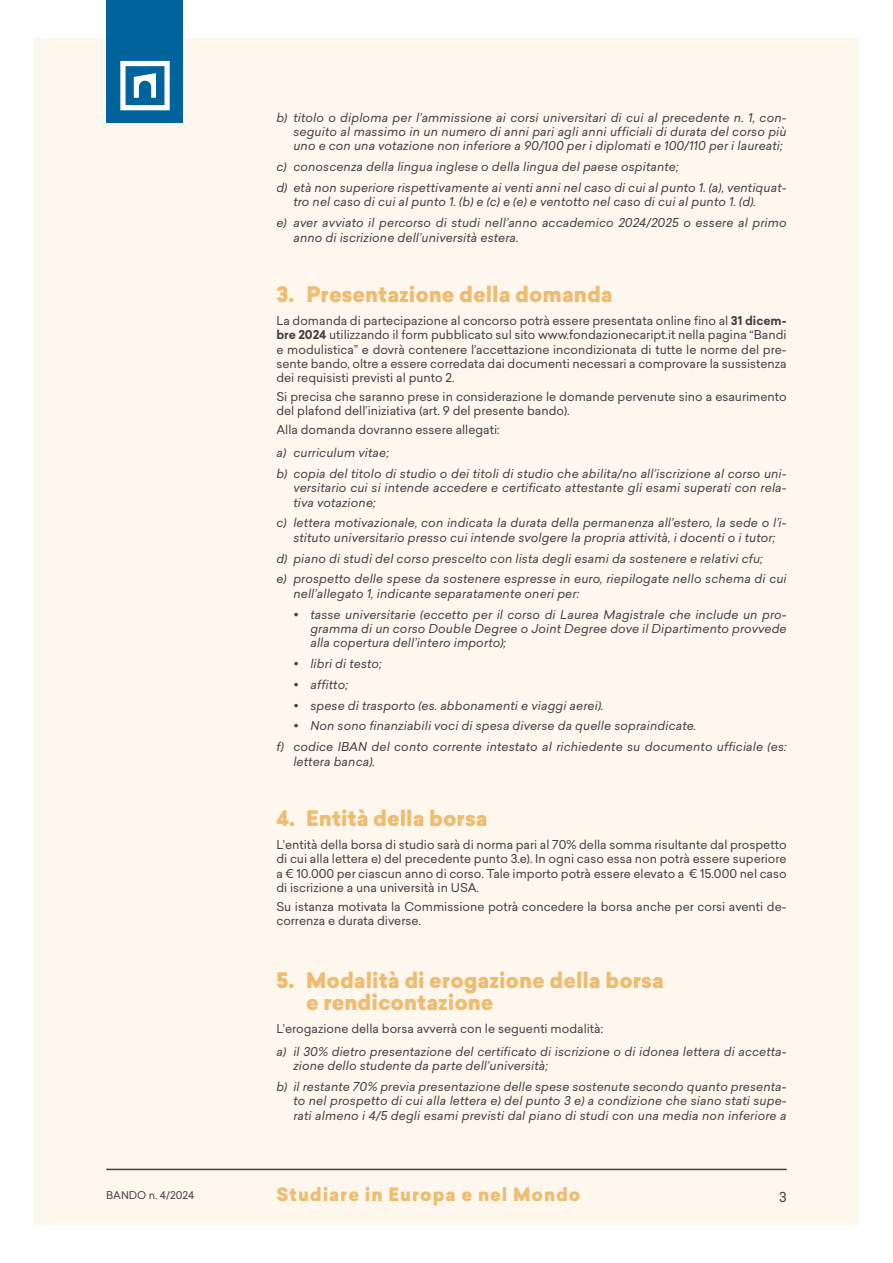
<style>
.page{position:relative;width:893px;height:1263px;background:#fff}
.page>*{position:absolute;margin:0;border:0;box-sizing:border-box;transform-origin:0 0}
.t1{font:900 21px/22.5px "Sailec";color:#efbc70}
.t2{font:900 18px "Sailec";letter-spacing:.05em;color:#efbc70}
.t3{font:13.5px "Sailec";color:#414042}
.t4{font:italic 12px/14.4px "Sailec";letter-spacing:.01em;color:#414042}
.t5{font:12px/14.4px "Sailec";color:#414042;text-align:justify}
.t6{font:10.5px "Sailec";color:#414042}
.s1{font-weight:700}
</style>
<div class="page">
<div style="left:34px;top:38px;width:825px;height:1187px;background:#fdf7ee"></div>
<hr style="left:106px;top:1169px;width:681px;height:1px;background:#414042">
<div style="left:106px;top:0;width:77px;height:123px;background:#00639c"></div>
<svg style="left:120px;top:61px;width:50px;height:49px"></svg>
<p class="t4" style="left:293px;top:110px;width:495px;text-align:justify;text-indent:-17px">b) titolo o diploma per l’ammissione ai corsi universitari di cui al precedente n. 1, con&shy;seguito al massimo in un numero di anni pari agli anni ufficiali di durata del corso più uno e con una votazione non inferiore a 90/100 per i diplomati e 100/110 per i laureati;</p>
<p class="t4" style="left:276px;top:156px;width:512px;line-height:20.9px">c) conoscenza della lingua inglese o della lingua del paese ospitante;<br>d) età non superiore rispettivamente ai venti anni nel caso di cui al punto 1. (a), ventiquat-</p>
<p class="t4" style="left:276px;top:192px;width:512px;line-height:20.7px;text-indent:17px">tro nel caso di cui aI punto 1. (b) e (c) e (e) e ventotto nel caso di cui al punto 1. (d).<br>e) aver avviato il percorso di studi nell’anno accademico 2024/2025 o essere al primo</p>
<p class="t4" style="left:293px;top:230px;width:227px">anno di iscrizione dell’università estera.</p>
<h1 class="t1" style="left:276px;top:284px;width:338px">3. Presentazione della domanda</h1>
<p class="t5" style="left:276px;top:313px;width:512px">La domanda di partecipazione al concorso potrà essere presentata online fino al <span class="s1">31 dicem&shy;bre 2024</span> utilizzando il form pubblicato sul sito www.fondazionecaript.it nella pagina “Bandi e modulistica” e dovrà contenere l’accettazione incondizionata di tutte le norme del pre&shy;sente bando, oltre a essere corredata dai documenti necessari a comprovare la sussistenza dei requisisti previsti al punto 2.</p>
<p class="t5" style="left:276px;top:389px;width:512px">Si precisa che saranno prese in considerazione le domande pervenute sino a esaurimento del plafond dell’iniziativa (art. 9 del presente bando).</p>
<p class="t5" style="left:276px;top:422px;width:225px">Alla domanda dovranno essere allegati:</p>
<p class="t4" style="left:276px;top:442px;width:512px;line-height:20.9px">a) curriculum vitae;<br>b) copia del titolo di studio o dei titoli di studio che abilita/no all’iscrizione al corso uni-</p>
<p class="t4" style="left:293px;top:480px;width:495px">versitario cui si intende accedere e certificato attestante gli esami superati con rela&shy;tiva votazione;</p>
<p class="t4" style="left:276px;top:516px;width:512px;text-align:center">c) lettera motivazionale, con indicata la durata della permanenza all’estero, la sede o l’i&shy;stituto universitario presso cui intende svolgere la propria attività, i docenti o i tutor;</p>
<p class="t4" style="left:276px;top:548px;width:512px;line-height:20.7px">d) piano di studi del corso prescelto con lista degli esami da sostenere e relativi cfu;<br>e) prospetto delle spese da sostenere espresse in euro, riepilogate nello schema di cui</p>
<p class="t4" style="left:310px;top:583px;width:478px;line-height:20.7px;text-indent:-17px">nell’allegato 1, indicante separatamente oneri per:<br>tasse universitarie (eccetto per il corso di Laurea Magistrale che include un pro-</p>
<p class="t4" style="left:310px;top:621px;width:478px">gramma di un corso Double Degree o Joint Degree dove il Dipartimento provvede alla copertura dell’intero importo);</p>
<p class="t4" style="left:310px;top:656px;width:73px">libri di testo;</p>
<p class="t4" style="left:310px;top:677px;width:39px">affitto;</p>
<p class="t4" style="left:310px;top:698px;width:295px">spese di trasporto (es. abbonamenti e viaggi aerei).</p>
<p class="t4" style="left:310px;top:719px;width:388px">Non sono finanziabili voci di spesa diverse da quelle sopraindicate.</p>
<p class="t4" style="left:276px;top:739px;width:512px">f) codice IBAN del conto corrente intestato al richiedente su documento ufficiale (es:</p>
<p class="t4" style="left:293px;top:754px;width:83px">lettera banca).</p>
<h1 class="t1" style="left:276px;top:808px;width:213px">4. Entità della borsa</h1>
<p class="t5" style="left:276px;top:837px;width:512px">L’entità della borsa di studio sarà di norma pari al 70% della somma risultante dal prospetto di cui alla lettera e) del precedente punto 3.e). In ogni caso essa non potrà essere superiore a € 10.000 per ciascun anno di corso. Tale importo potrà essere elevato a € 15.000 nel caso di iscrizione a una università in USA.</p>
<p class="t5" style="left:276px;top:899px;width:512px">Su istanza motivata la Commissione potrà concedere la borsa anche per corsi aventi de&shy;correnza e durata diverse.</p>
<h1 class="t1" style="left:306px;top:969px;width:359px;text-indent:-30px">5. Modalità di erogazione della borsa e rendicontazione</h1>
<p class="t5" style="left:276px;top:1021px;width:328px">L’erogazione della borsa avverrà con le seguenti modalità:</p>
<p class="t4" style="left:293px;top:1044px;width:495px;text-indent:-17px">a) il 30% dietro presentazione del certificato di iscrizione o di idonea lettera di accetta&shy;zione dello studente da parte dell’università;</p>
<p class="t4" style="left:293px;top:1079px;width:495px;text-align:justify;text-indent:-17px">b) il restante 70% previa presentazione delle spese sostenute secondo quanto presenta&shy;to nel prospetto di cui alla lettera e) del punto 3 e) a condizione che siano stati supe&shy;rati almeno i 4/5 degli esami previsti dal piano di studi con una media non inferiore a</p>
<p class="t6" style="left:106px;top:1188px;width:90px">BANDO n. 4/2024</p>
<h2 class="t2" style="left:276px;top:1182px;width:306px">Studiare in Europa e nel Mondo</h2>
<p class="t3" style="left:779px;top:1188px;width:9px">3</p>
</div>
